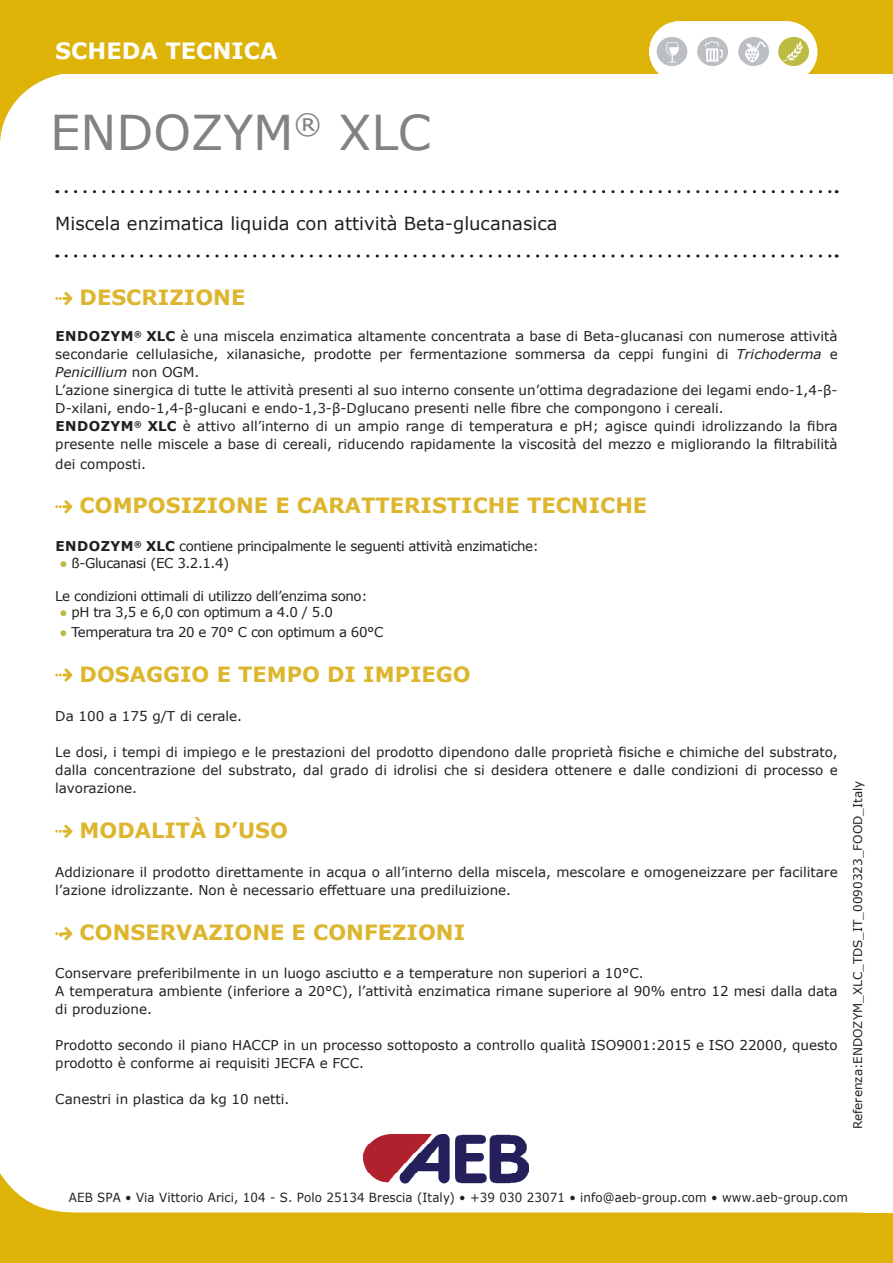
<style>
.page{position:relative;width:893px;height:1263px;background:#fff}
.page>*{position:absolute;margin:0;border:0;box-sizing:border-box;transform-origin:0 0}
.t1{font:48px "Verdana";color:#808285}
.t2{font:700 22.5px "Verdana";color:#fff}
.t3{font:700 21px "Verdana";color:#ddb62e}
.t4{font:18px "Verdana";color:#231f20}
.t5{font:13.5px/18px "Verdana";color:#231f20}
.t6{font:13.5px "Verdana";letter-spacing:-.03em;color:#231f20}
.t7{font:12.6px "Verdana";letter-spacing:.01em;color:#231f20;scale:.94 1}
.t8{font:12px "Verdana";color:#231f20}
.s1{font-weight:700}
.s2{font-style:italic}
.s3{color:#bebb42}
</style>
<div class="page">
<div style="left:0;top:0;width:893px;height:73px;background:#deb308"></div>
<svg style="left:0;top:28px;width:863px;height:115px"></svg>
<svg style="left:0;top:1152px;width:529px;height:60px"></svg>
<div style="left:0;top:1212px;width:893px;height:51px;background:#deb308"></div>
<img style="left:364px;top:1134px;width:164px;height:49px">
<div style="left:649px;top:21px;width:167px;height:61px;background:#fff;border-radius:30px"></div>
<div style="left:778px;top:37px;width:31px;height:29px;background:#bebb43;border-radius:50%"></div>
<svg style="left:783px;top:41px;width:20px;height:21px"></svg>
<div style="left:738px;top:37px;width:31px;height:29px;background:#bbbec2;border-radius:50%"></div>
<div style="left:657px;top:37px;width:30px;height:29px;background:#bbbec2;border-radius:50%"></div>
<div style="left:697px;top:37px;width:31px;height:29px;background:#bbbec2;border-radius:50%"></div>
<svg style="left:705px;top:41px;width:18px;height:21px"></svg>
<svg style="left:666px;top:42px;width:13px;height:20px"></svg>
<svg style="left:745px;top:42px;width:22px;height:21px"></svg>
<svg style="left:55px;top:292px;width:17px;height:13px"></svg>
<svg style="left:55px;top:500px;width:17px;height:13px"></svg>
<svg style="left:55px;top:668px;width:17px;height:13px"></svg>
<svg style="left:55px;top:825px;width:17px;height:13px"></svg>
<svg style="left:55px;top:927px;width:17px;height:13px"></svg>
<svg style="left:66px;top:190px;width:771px;height:3px"></svg>
<svg style="left:66px;top:254px;width:771px;height:4px"></svg>
<h2 class="t2" style="left:55px;top:35px;width:224px">SCHEDA TECNICA</h2>
<h1 class="t1" style="left:50px;top:100px;width:382px">ENDOZYM<sup>®</sup> XLC</h1>
<h3 class="t4" style="left:55px;top:211px;width:504px">Miscela enzimatica liquida con attività Beta-glucanasica</h3>
<h3 class="t3" style="left:80px;top:282px;width:167px">DESCRIZIONE</h3>
<p class="t5" style="left:55px;top:327px;width:784px"><span class="s1">ENDOZYM</span><sup>®</sup> <span class="s1">XLC</span> è una miscela enzimatica altamente concentrata a base di Beta-glucanasi con numerose attività secondarie cellulasiche, xilanasiche, prodotte per fermentazione sommersa da ceppi fungini di <span class="s2">Trichoderma</span> e <span class="s2">Penicillium</span> non OGM.<br>L’azione sinergica di tutte le attività presenti al suo interno consente un’ottima degradazione dei legami endo-1,4-β-D-xilani, endo-1,4-β-glucani e endo-1,3-β-Dglucano presenti nelle fibre che compongono i cereali.<br><span class="s1">ENDOZYM</span><sup>®</sup> <span class="s1">XLC</span> è attivo all’interno di un ampio range di temperatura e pH; agisce quindi idrolizzando la fibra presente nelle miscele a base di cereali, riducendo rapidamente la viscosità del mezzo e migliorando la filtrabilità</p>
<p class="t5" style="left:55px;top:454px;width:92px">dei composti.</p>
<h3 class="t3" style="left:80px;top:491px;width:569px">COMPOSIZIONE E CARATTERISTICHE TECNICHE</h3>
<p class="t6" style="left:56px;top:537px;width:485px"><span class="s1">ENDOZYM</span><sup>®</sup> <span class="s1">XLC</span> contiene principalmente le seguenti attività enzimatiche:</p>
<p class="t6" style="left:60px;top:554px;width:171px"><span class="s3">●</span> ß-Glucanasi (EC 3.2.1.4)</p>
<p class="t6" style="left:55px;top:587px;width:314px">Le condizioni ottimali di utilizzo dell’enzima sono:</p>
<p class="t6" style="left:60px;top:603px;width:275px"><span class="s3">●</span> pH tra 3,5 e 6,0 con optimum a 4.0 / 5.0</p>
<p class="t6" style="left:60px;top:623px;width:325px"><span class="s3">●</span> Temperatura tra 20 e 70° C con optimum a 60°C</p>
<h3 class="t3" style="left:80px;top:659px;width:393px">DOSAGGIO E TEMPO DI IMPIEGO</h3>
<p class="t5" style="left:55px;top:707px;width:188px">Da 100 a 175 g/T di cerale.</p>
<p class="t5" style="left:55px;top:743px;width:784px;text-align:justify">Le dosi, i tempi di impiego e le prestazioni del prodotto dipendono dalle proprietà fisiche e chimiche del substrato, dalla concentrazione del substrato, dal grado di idrolisi che si desidera ottenere e dalle condizioni di processo e lavorazione.</p>
<h3 class="t3" style="left:80px;top:815px;width:210px">MODALITÀ D’USO</h3>
<p class="t5" style="left:55px;top:863px;width:784px">Addizionare il prodotto direttamente in acqua o all’interno della miscela, mescolare e omogeneizzare per facilitare l’azione idrolizzante. Non è necessario effettuare una prediluizione.</p>
<h3 class="t3" style="left:80px;top:918px;width:387px">CONSERVAZIONE E CONFEZIONI</h3>
<p class="t5" style="left:55px;top:964px;width:784px">Conservare preferibilmente in un luogo asciutto e a temperature non superiori a 10°C.<br>A temperatura ambiente (inferiore a 20°C), l’attività enzimatica rimane superiore al 90% entro 12 mesi dalla data di produzione.</p>
<p class="t5" style="left:55px;top:1036px;width:784px">Prodotto secondo il piano HACCP in un processo sottoposto a controllo qualità ISO9001:2015 e ISO 22000, questo prodotto è conforme ai requisiti JECFA e FCC.</p>
<p class="t5" style="left:55px;top:1090px;width:236px">Canestri in plastica da kg 10 netti.</p>
<p class="t8" style="left:850px;top:1129px;width:350px;rotate:-90deg">Referenza:ENDOZYM_XLC_TDS_IT_0090323_FOOD_Italy</p>
<p class="t7" style="left:69px;top:1189px;width:830px">AEB SPA • Via Vittorio Arici, 104 - S. Polo 25134 Brescia (Italy) • +39 030 23071 • info@aeb-group.com • www.aeb-group.com</p>
</div>
